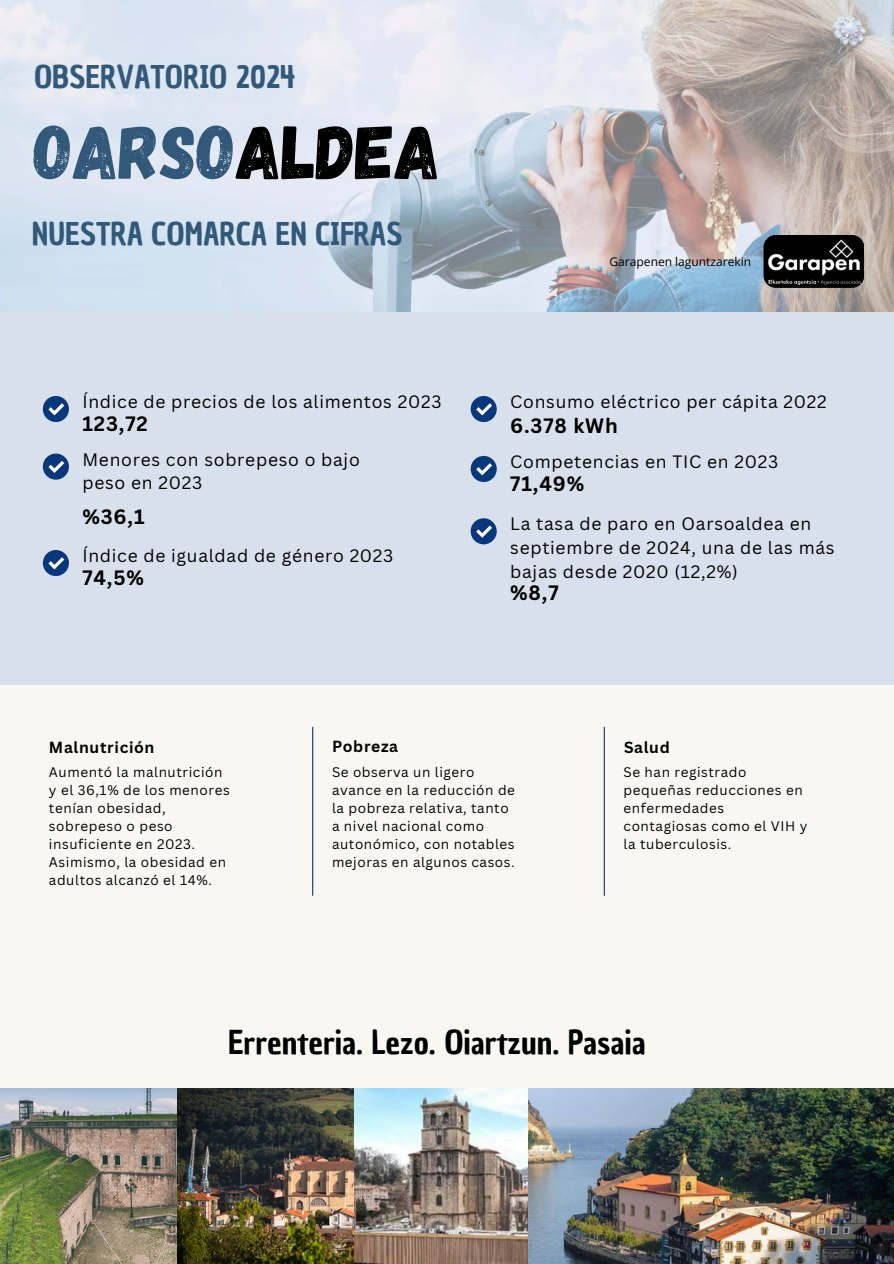
<style>
.page{position:relative;width:894px;height:1264px;background:#fff}
.page>*{position:absolute;margin:0;border:0;box-sizing:border-box;transform-origin:0 0}
.t1{font:75.9px "Gagalin";color:#325979}
.t2{font:32.1px "Chau Philomene One";color:#000}
.t3{font:30.6px "Chau Philomene One";color:#325979}
.t4{font:700 20.25px "Canva Sans";letter-spacing:.04em;color:#000}
.t5{font:17.4px/23.5px "Canva Sans";letter-spacing:.04em;color:#000}
.t6{font:700 15.6px "Canva Sans";letter-spacing:.04em;color:#000}
.t7{font:13.5px/18px "Canva Sans";letter-spacing:.04em;color:#000}
.t8{font:12px "Open Sans";color:#000}
.s1{color:#000}
</style>
<div class="page">
<div style="left:0;top:0;width:893px;height:1263px;background:#f8f7f2"></div>
<img style="left:0;top:0;width:893px;height:312px">
<img style="left:353px;top:1088px;width:540px;height:175px">
<img style="left:0;top:1088px;width:353px;height:175px">
<div style="left:0;top:312px;width:893px;height:372px;background:#d7e0eb"></div>
<div style="left:43px;top:396px;width:26px;height:26px;background:#08377c;border-radius:50%"></div>
<svg style="left:48px;top:403px;width:16px;height:12px"></svg>
<div style="left:43px;top:453px;width:26px;height:26px;background:#08377c;border-radius:50%"></div>
<svg style="left:48px;top:461px;width:16px;height:12px"></svg>
<div style="left:43px;top:550px;width:26px;height:26px;background:#08377c;border-radius:50%"></div>
<svg style="left:48px;top:557px;width:16px;height:12px"></svg>
<div style="left:470px;top:396px;width:26px;height:26px;background:#08377c;border-radius:50%"></div>
<svg style="left:476px;top:403px;width:16px;height:12px"></svg>
<hr style="left:312px;top:727px;width:1px;height:168px;background:#08377c">
<hr style="left:603px;top:727px;width:1px;height:168px;background:#08377c">
<div style="left:470px;top:456px;width:26px;height:26px;background:#08377c;border-radius:50%"></div>
<svg style="left:476px;top:463px;width:16px;height:12px"></svg>
<div style="left:470px;top:518px;width:26px;height:26px;background:#08377c;border-radius:50%"></div>
<svg style="left:476px;top:525px;width:16px;height:12px"></svg>
<img style="left:763px;top:235px;width:100px;height:53px;border-radius:12px">
<p class="t3" style="left:34px;top:56px;width:263px">OBSERVATORIO 2024</p>
<p class="t1" style="left:34px;top:103px;width:408px">OARSO<span class="s1">ALDEA</span></p>
<p class="t3" style="left:32px;top:213px;width:372px">NUESTRA COMARCA EN CIFRAS</p>
<h5 class="t5" style="left:82px;top:389px;width:360px">Índice de precios de los alimentos 2023</h5>
<p class="t4" style="left:82px;top:409px;width:67px">123,72</p>
<p class="t5" style="left:82px;top:447px;width:279px">Menores con sobrepeso o bajo peso en 2023</p>
<h4 class="t4" style="left:82px;top:502px;width:64px">%36,1</h4>
<p class="t5" style="left:82px;top:543px;width:312px">Índice de igualdad de género 2023</p>
<h5 class="t4" style="left:82px;top:563px;width:63px">74,5%</h5>
<h5 class="t6" style="left:49px;top:736px;width:107px">Malnutrición</h5>
<h5 class="t6" style="left:332px;top:735px;width:68px">Pobreza</h5>
<p class="t8" style="left:609px;top:253px;width:143px">Garapenen laguntzarekin</p>
<p class="t5" style="left:510px;top:389px;width:318px">Consumo eléctrico per cápita 2022</p>
<h4 class="t4" style="left:510px;top:411px;width:109px">6.378 kWh</h4>
<h4 class="t5" style="left:510px;top:449px;width:269px">Competencias en TIC en 2023</h4>
<h5 class="t4" style="left:510px;top:469px;width:75px">71,49%</h5>
<h6 class="t5" style="left:510px;top:512px;width:326px">La tasa de paro en Oarsoaldea en septiembre de 2024, una de las más bajas desde 2020 (12,2%)</h6>
<p class="t4" style="left:510px;top:578px;width:50px">%8,7</p>
<h4 class="t6" style="left:624px;top:736px;width:47px">Salud</h4>
<h4 class="t7" style="left:49px;top:762px;width:182px">Aumentó la malnutrición y el 36,1% de los menores tenían obesidad, sobrepeso o peso insuficiente en 2023.<br>Asimismo, la obesidad en adultos alcanzó el 14%.</h4>
<h5 class="t7" style="left:623px;top:762px;width:185px">Se han registrado pequeñas reducciones en enfermedades contagiosas como el VIH y la tuberculosis.</h5>
<h4 class="t7" style="left:332px;top:762px;width:184px">Se observa un ligero avance en la reducción de la pobreza relativa, tanto a nivel nacional como autonómico, con notables mejoras en algunos casos.</h4>
<p class="t2" style="left:228px;top:1021px;width:419px">Errenteria. Lezo. Oiartzun. Pasaia</p>
</div>
